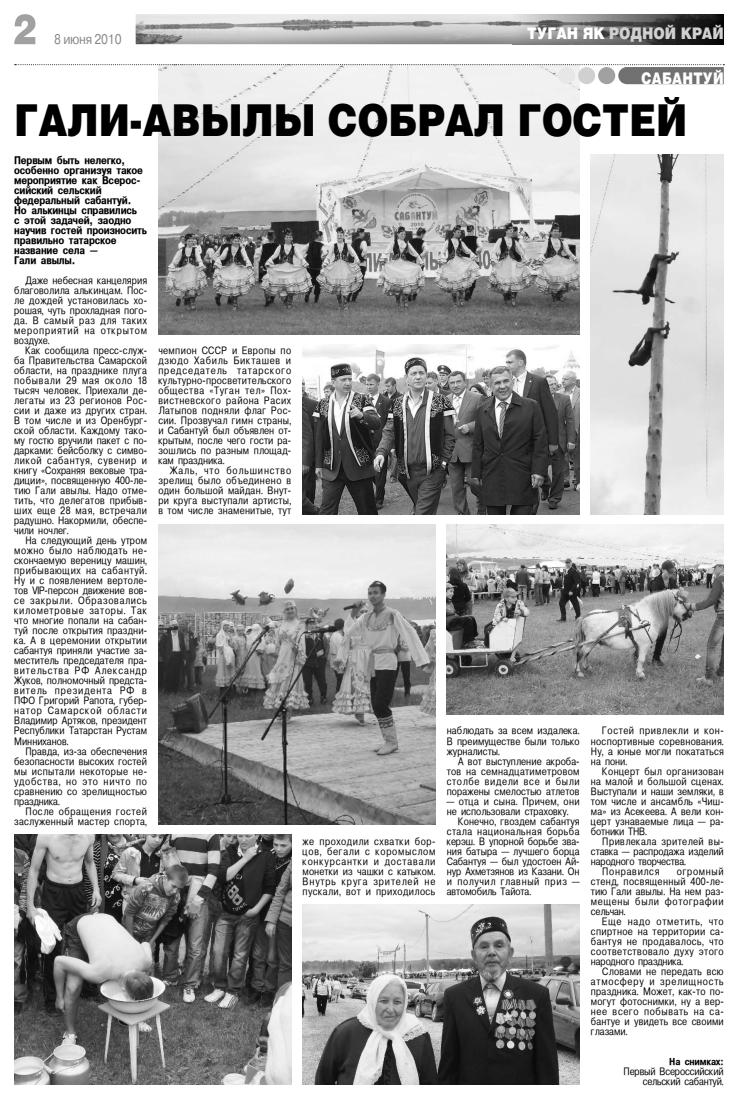
<style>
.page{position:relative;width:738px;height:1106px;background:#fff}
.page>*{position:absolute;margin:0;border:0;box-sizing:border-box;transform-origin:0 0}
.t1{font:44px "Journal Black Tat";color:#000;scale:.85 1}
.t2{font:16px "Journal Black Tat";color:#d0d0d0;scale:.85 1}
.t3{font:16px "Journal Black Tat";letter-spacing:.02em;color:#fff;scale:.8 1}
.t4{font:14px "Pragmatica Tat";letter-spacing:-.02em;color:#898989;scale:.85 1}
.t5{font:700 11px/10px "Helvetic Cyr";letter-spacing:-.02em;color:#000;scale:.85 1}
.t6{font:10px/10px "Helvetic Cyr";letter-spacing:.015em;color:#000;text-align:justify;scale:.85 1}
.t7{font:10px/10px "Helvetic Cyr";letter-spacing:-.02em;color:#000;text-align:right;scale:.85 1}
.t8{font:10px "Helvetic Cyr";letter-spacing:-.01em;color:#000;scale:.85 1}
.t9{font:10px "Helvetic Cyr";letter-spacing:.045em;color:#000;scale:.85 1}
.t10{font:10px "Helvetic Cyr";letter-spacing:.075em;color:#000;scale:.85 1}
.t11{font:700 10px "Helvetic Cyr";letter-spacing:-.02em;color:#000;scale:.85 1}
.s1{color:#fff}
</style>
<div class="page">
<img style="left:302px;top:904px;width:277px;height:180px">
<img style="left:302px;top:344px;width:277px;height:170px">
<img style="left:158px;top:84px;width:421px;height:250px">
<img style="left:135px;top:14px;width:377px;height:30px">
<img style="left:512px;top:14px;width:211px;height:30px">
<svg style="left:14px;top:14px;width:21px;height:30px"></svg>
<svg style="left:15px;top:64px;width:708px;height:20px"></svg>
<div style="left:577px;top:67px;width:17px;height:17px;background:#d0d0d0;border-radius:50%"></div>
<img style="left:590px;top:154px;width:133px;height:360px">
<img style="left:14px;top:834px;width:277px;height:250px">
<img style="left:158px;top:524px;width:277px;height:300px">
<img style="left:446px;top:524px;width:277px;height:190px">
<h3 class="t4" style="left:54px;top:32px;width:81px">8 июня 2010</h3>
<h2 class="t2" style="left:526px;top:24px;width:233px"><span class="s1">ТУГАН ЯК</span> РОДНОЙ КРАЙ</h2>
<h2 class="t3" style="left:641px;top:69px;width:104px">САБАНТУЙ</h2>
<h1 class="t1" style="left:14px;top:95px;width:792px">ГАЛИ-АВЫЛЫ СОБРАЛ ГОСТЕЙ</h1>
<p class="t5" style="left:14px;top:156px;width:158px">Первым быть нелегко, особенно организуя такое мероприятие как Всерос&shy;сийский сельский федеральный сабантуй.<br>Но алькинцы справились<br>с этой задачей, заодно научив гостей произносить правильно татарское название села —<br>Гали авылы.</p>
<p class="t6" style="left:14px;top:276px;width:158px;text-indent:11px">Даже небесная канцелярия благоволила алькинцам. Пос&shy;ле дождей установилась хо&shy;рошая, чуть прохладная пого&shy;да. В самый раз для таких мероприятий на открытом воздухе.</p>
<p class="t6" style="left:14px;top:346px;width:158px;text-indent:11px">Как сообщила пресс-служ&shy;ба Правительства Самарской области, на празднике плуга побывали 29 мая около 18 тысяч человек. Приехали де&shy;легаты из 23 регионов Рос&shy;сии и даже из других стран.<br>В том числе и из Оренбург&shy;ской области. Каждому тако&shy;му гостю вручили пакет с по&shy;дарками: бейсболку с симво&shy;ликой сабантуя, сувенир и книгу «Сохраняя вековые тра&shy;диции», посвященную 400-ле&shy;тию Гали авылы. Надо отме&shy;тить, что делегатов прибыв&shy;ших еще 28 мая, встречали радушно. Накормили, обеспе&shy;чили ночлег.</p>
<p class="t6" style="left:14px;top:536px;width:158px;text-indent:11px">На следующий день утром можно было наблюдать не&shy;скончаемую вереницу машин, прибывающих на сабантуй.<br>Ну и с появлением вертоле&shy;тов VIP-персон движение вов&shy;се закрыли. Образовались километровые заторы. Так что многие попали на сабан&shy;туй после открытия праздни&shy;ка. А в церемонии открытии сабантуя приняли участие за&shy;меститель председателя пра&shy;вительства РФ Александр Жуков, полномочный предста&shy;витель президента РФ в ПФО Григорий Рапота, губер&shy;натор Самарской области Владимир Артяков, президент Республики Татарстан Рустам Минниханов.</p>
<p class="t6" style="left:14px;top:746px;width:158px;text-indent:11px">Правда, из-за обеспечения безопасности высоких гостей мы испытали некоторые не&shy;удобства, но это ничто по сравнению со зрелищностью праздника.</p>
<p class="t6" style="left:14px;top:806px;width:158px;text-align:right">После обращения гостей заслуженный мастер спорта,</p>
<p class="t6" style="left:158px;top:346px;width:158px">чемпион СССР и Европы по дзюдо Хабиль Бикташев и председатель татарского культурно-просветительского общества «Туган тел» Пох&shy;вистневского района Расих Латыпов подняли флаг Рос&shy;сии. Прозвучал гимн страны, и Сабантуй был объявлен от&shy;крытым, после чего гости ра&shy;зошлись по разным площад&shy;кам праздника.</p>
<p class="t6" style="left:158px;top:466px;width:158px;text-indent:11px">Жаль, что большинство зрелищ было объединено в один большой майдан. Внут&shy;ри круга выступали артисты, в том числе знаменитые, тут</p>
<p class="t6" style="left:302px;top:836px;width:158px">же проходили схватки бор&shy;цов, бегали с коромыслом конкурсантки и доставали монетки из чашки с катыком.<br>Внутрь круга зрителей не пускали, вот и приходилось</p>
<p class="t6" style="left:446px;top:726px;width:158px">наблюдать за всем издалека.<br>В преимуществе были только журналисты.</p>
<p class="t6" style="left:446px;top:756px;width:158px;text-indent:11px">А вот выступление акроба&shy;тов на семнадцатиметровом столбе видели все и были поражены смелостью атлетов</p>
<p class="t6" style="left:446px;top:796px;width:158px">— отца и сына. Причем, они не использовали страховку.</p>
<p class="t6" style="left:446px;top:816px;width:158px;text-indent:11px">Конечно, гвоздем сабантуя стала национальная борьба керэш. В упорной борьбе зва&shy;ния батыра — лучшего борца Сабантуя — был удостоен Ай&shy;нур Ахметзянов из Казани. Он и получил главный приз — автомобиль Тайота.</p>
<p class="t6" style="left:590px;top:726px;width:158px;text-indent:11px">Гостей привлекли и кон&shy;носпортивные соревнования.<br>Ну, а юные могли покататься на пони.</p>
<p class="t6" style="left:590px;top:766px;width:158px;text-indent:11px">Концерт был организован на малой и большой сценах.<br>Выступали и наши земляки, в том числе и ансамбль «Чиш&shy;ма» из Асекеева. А вели кон&shy;церт узнаваемые лица — ра&shy;ботники ТНВ.</p>
<p class="t9" style="left:602px;top:836px;width:144px">Привлекала зрителей вы-</p>
<p class="t8" style="left:590px;top:846px;width:158px">ставка — распродажа изделий</p>
<p class="t7" style="left:590px;top:856px;width:113px">народного творчества.</p>
<p class="t10" style="left:602px;top:866px;width:69px">Понравился</p>
<p class="t6" style="left:590px;top:866px;width:158px;text-indent:86px">огромный стенд, посвященный 400-ле&shy;тию Гали авылы. На нем раз&shy;мещены были фотографии сельчан.</p>
<p class="t6" style="left:590px;top:916px;width:158px;text-indent:11px">Еще надо отметить, что спиртное на территории са&shy;бантуя не продавалось, что соответствовало духу этого народного праздника.</p>
<p class="t6" style="left:590px;top:966px;width:158px;text-indent:11px">Словами не передать всю атмосферу и зрелищность праздника. Может, как-то по&shy;могут фотоснимки, ну а вер&shy;нее всего побывать на са&shy;бантуе и увидеть все своими глазами.</p>
<p class="t11" style="left:668px;top:1056px;width:66px">На снимках:</p>
<p class="t7" style="left:623px;top:1066px;width:119px">Первый Всероссийский сельский сабантуй.</p>
</div>
